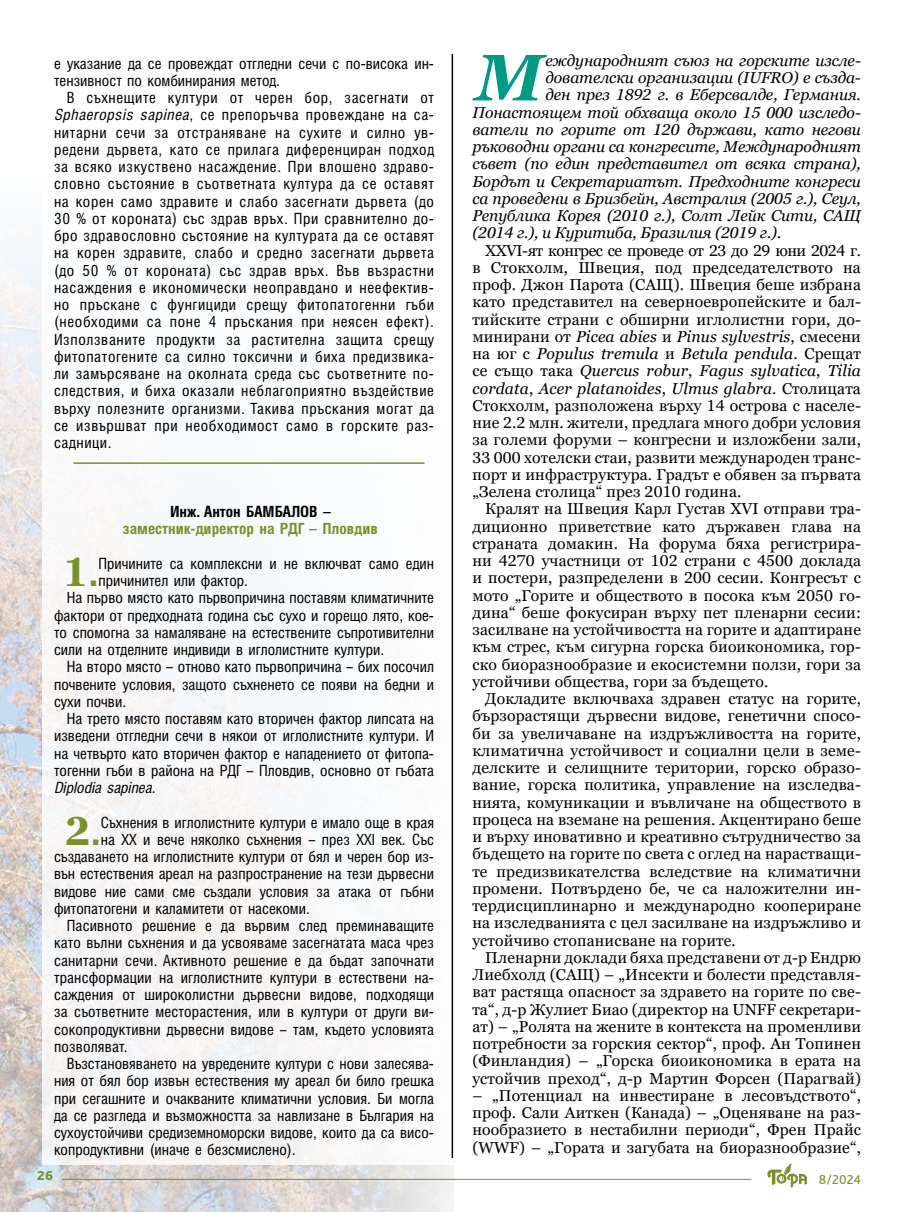
<style>
.page{position:relative;width:915px;height:1212px;background:#fff}
.page>*{position:absolute;margin:0;border:0;box-sizing:border-box;transform-origin:0 0}
.t1{font:italic 700 65.55px "Georgia Pro";color:#009b82}
.t2{font:700 40.35px "Georgia Pro";color:#7a902a}
.t3{font:15.75px/17.2px "Georgia Pro";letter-spacing:.01em;color:#000;text-align:justify}
.t4{font:italic 15.75px "Georgia Pro";letter-spacing:-.005em;color:#000}
.t5{font:15.45px/17.2px "Hebar Condensed CYR";color:#000}
.t6{font:700 15.45px "Hebar Condensed CYR";color:#7a902a}
.t7{font:700 15.45px "Hebar Condensed CYR";color:#000}
.t8{font:italic 15.45px "Hebar Condensed CYR";color:#000}
.t9{font:13.5px "Bliss Pro";color:#7a902a}
.t10{font:800 13.5px "Bliss Pro";color:#7a902a}
.s1{font-style:italic}
.s2{font-family:"Hebar Condensed CYR"}
.s3{font-style:normal}
</style>
<div class="page">
<img style="left:0;top:242px;width:453px;height:970px">
<div style="left:43px;top:0;width:871px;height:1165px;background:#fff"></div>
<hr style="left:73px;top:462px;width:351px;height:2px;background:#7a902a">
<hr style="left:451px;top:54px;width:2px;height:1104px;background:#000">
<hr style="left:62px;top:1179px;width:689px;height:1px;background:#7a902a">
<svg style="left:767px;top:1163px;width:39px;height:25px"></svg>
<p class="t5" style="left:54px;top:55px;width:381px">е указание да се провеждат отгледни сечи с по-висока ин&shy;тензивност по комбинирания метод.</p>
<p class="t5" style="left:54px;top:89px;width:381px;text-align:justify;text-indent:13px">В съхнещите култури от черен бор, засегнати от <span class="s1">Sphaeropsis sapinea</span>, се препоръчва провеждане на са&shy;нитарни сечи за отстраняване на сухите и силно ув&shy;редени дървета, като се прилага диференциран подход за всяко изкуствено насаждение. При влошено здраво&shy;словно състояние в съответната култура да се оставят на корен само здравите и слабо засегнати дървета (до 30 % от короната) със здрав връх. При сравнително до&shy;бро здравословно състояние на културата да се оставят на корен здравите, слабо и средно засегнати дървета (до 50 % от короната) със здрав връх. Във възрастни насаждения е икономически неоправдано и неефектив&shy;но пръскане с фунгициди срещу фитопатогенни гъби (необходими са поне 4 пръскания при неясен ефект).<br>Използваните продукти за растителна защита срещу фитопатогените са силно токсични и биха предизвика&shy;ли замърсяване на околната среда със съответните по&shy;следствия, и биха оказали неблагоприятно въздействие върху полезните организми. Такива пръскания могат да се извършват при необходимост само в горските раз&shy;садници.</p>
<p class="t7" style="left:170px;top:502px;width:162px">Инж. Антон БАМБАЛОВ –</p>
<p class="t6" style="left:123px;top:520px;width:256px">заместник-директор на РДГ – Пловдив</p>
<h2 class="t2" style="left:62px;top:549px;width:38px">1<span class="s2">.</span></h2>
<p class="t5" style="left:98px;top:555px;width:337px">Причините са комплексни и не включват само един</p>
<p class="t5" style="left:98px;top:572px;width:151px">причинител или фактор.</p>
<p class="t5" style="left:67px;top:590px;width:368px">На първо място като първопричина поставям климатичните</p>
<p class="t5" style="left:54px;top:607px;width:381px">фактори от предходната година със сухо и горещо лято, кое-</p>
<p class="t5" style="left:54px;top:624px;width:381px">то спомогна за намаляване на естествените съпротивителни</p>
<p class="t5" style="left:54px;top:641px;width:332px">сили на отделните индивиди в иглолистните култури.</p>
<p class="t5" style="left:67px;top:659px;width:368px">На второ място – отново като първопричина – бих посочил</p>
<p class="t5" style="left:54px;top:676px;width:381px">почвените условия, защото съхненето се появи на бедни и</p>
<p class="t5" style="left:54px;top:693px;width:74px">сухи почви.</p>
<p class="t5" style="left:67px;top:710px;width:368px">На трето място поставям като вторичен фактор липсата на</p>
<p class="t5" style="left:54px;top:728px;width:381px">изведени отгледни сечи в някои от иглолистните култури. И</p>
<p class="t5" style="left:54px;top:745px;width:381px">на четвърто като вторичен фактор е нападението от фитопа-</p>
<p class="t5" style="left:54px;top:762px;width:381px">тогенни гъби в района на РДГ – Пловдив, основно от гъбата</p>
<p class="t8" style="left:54px;top:779px;width:103px">Diplodia sapinea<span class="s3">.</span></p>
<h2 class="t2" style="left:64px;top:808px;width:38px">2<span class="s2">.</span></h2>
<p class="t5" style="left:101px;top:814px;width:334px">Съхнения в иглолистните култури е имало още в края</p>
<p class="t5" style="left:101px;top:831px;width:334px">на ХХ и вече няколко съхнения – през ХХI век. Със</p>
<p class="t5" style="left:54px;top:848px;width:381px">създаването на иглолистните култури от бял и черен бор из-</p>
<p class="t5" style="left:54px;top:866px;width:381px">вън естествения ареал на разпространение на тези дървесни</p>
<p class="t5" style="left:54px;top:883px;width:381px">видове ние сами сме създали условия за атака от гъбни</p>
<p class="t5" style="left:54px;top:900px;width:257px">фитопатогени и каламитети от насекоми.</p>
<p class="t5" style="left:67px;top:917px;width:368px">Пасивното решение е да вървим след преминаващите</p>
<p class="t5" style="left:54px;top:935px;width:381px">като вълни съхнения и да усвояваме засегнатата маса чрез</p>
<p class="t5" style="left:54px;top:952px;width:381px">санитарни сечи. Активното решение е да бъдат започнати</p>
<p class="t5" style="left:54px;top:969px;width:381px">трансформации на иглолистните култури в естествени на-</p>
<p class="t5" style="left:54px;top:986px;width:381px">саждения от широколистни дървесни видове, подходящи</p>
<p class="t5" style="left:54px;top:1004px;width:381px">за съответните месторастения, или в култури от други ви-</p>
<p class="t5" style="left:54px;top:1021px;width:381px">сокопродуктивни дървесни видове – там, където условията</p>
<p class="t5" style="left:54px;top:1038px;width:75px">позволяват.</p>
<p class="t5" style="left:67px;top:1055px;width:368px">Възстановяването на увредените култури с нови залесява-</p>
<p class="t5" style="left:54px;top:1073px;width:381px">ния от бял бор извън естествения му ареал би било грешка</p>
<p class="t5" style="left:54px;top:1090px;width:381px">при сегашните и очакваните климатични условия. Би могла</p>
<p class="t5" style="left:54px;top:1107px;width:381px">да се разгледа и възможността за навлизане в България на</p>
<p class="t5" style="left:54px;top:1124px;width:381px">сухоустойчиви средиземноморски видове, които да са висо-</p>
<p class="t5" style="left:54px;top:1142px;width:243px">копродуктивни (иначе е безсмислено).</p>
<h1 class="t1" style="left:475px;top:38px;width:69px">М</h1>
<p class="t4" style="left:545px;top:52px;width:317px">еждународният съюз на горските изсле-</p>
<p class="t4" style="left:545px;top:69px;width:316px">дователски организации (IUFRO) е създа-</p>
<p class="t4" style="left:545px;top:86px;width:317px">ден през 1892 г. в Еберсвалде, Германия.</p>
<p class="t4" style="left:472px;top:103px;width:390px">Понастоящем той обхваща около 15 000 изследо-</p>
<p class="t4" style="left:472px;top:121px;width:390px">ватели по горите от 120 държави, като негови</p>
<p class="t4" style="left:472px;top:138px;width:390px">ръководни органи са конгресите, Международният</p>
<p class="t4" style="left:472px;top:155px;width:390px">съвет (по един представител от всяка страна),</p>
<p class="t4" style="left:472px;top:172px;width:390px">Бордът и Секретариатът. Предходните конгреси</p>
<p class="t4" style="left:472px;top:190px;width:390px">са проведени в Бризбейн, Австралия (2005 г.), Сеул,</p>
<p class="t4" style="left:472px;top:207px;width:390px">Република Корея (2010 г.), Солт Лейк Сити, САЩ</p>
<p class="t4" style="left:472px;top:224px;width:310px">(2014 г.), и Куритиба, Бразилия (2019 г.).</p>
<p class="t3" style="left:472px;top:242px;width:390px;text-indent:13px">XXVI-ят конгрес се проведе от 23 до 29 юни 2024 г. в Стокхолм, Швеция, под председателството на проф. Джон Парота (САЩ). Швеция беше избрана като представител на северноевропейските и бал&shy;тийските страни с обширни иглолистни гори, до&shy;минирани от <span class="s1">Picea abies</span> и <span class="s1">Pinus sylvestris</span>, смесени на юг с <span class="s1">Populus tremula</span> и <span class="s1">Betula pendula</span>. Срещат се също така <span class="s1">Quercus robur</span>, <span class="s1">Fagus sylvatica</span>, <span class="s1">Tilia cordata</span>, <span class="s1">Acer platanoides</span>, <span class="s1">Ulmus glabra</span>. Столицата Стокхолм, разположена върху 14 острова с населе&shy;ние 2.2 млн. жители, предлага много добри условия за големи форуми – конгресни и изложбени зали, 33 000 хотелски стаи, развити международен транс&shy;порт и инфраструктура. Градът е обявен за първата „Зелена столица“ през 2010 година.</p>
<p class="t3" style="left:472px;top:501px;width:390px;text-indent:13px">Кралят на Швеция Карл Густав XVI отправи тра&shy;диционно приветствие като държавен глава на страната домакин. На форума бяха регистрира&shy;ни 4270 участници от 102 страни с 4500 доклада и постери, разпределени в 200 сесии. Конгресът с мото „Горите и обществото в посока към 2050 го&shy;дина“ беше фокусиран върху пет пленарни сесии: засилване на устойчивостта на горите и адаптиране към стрес, към сигурна горска биоикономика, гор&shy;ско биоразнообразие и екосистемни ползи, гори за устойчиви общества, гори за бъдещето.</p>
<p class="t3" style="left:472px;top:691px;width:390px;text-indent:13px">Докладите включваха здравен статус на горите, бързорастящи дървесни видове, генетични спосо&shy;би за увеличаване на издръжливостта на горите, климатична устойчивост и социални цели в земе&shy;делските и селищните територии, горско образо&shy;вание, горска политика, управление на изследва&shy;нията, комуникации и въвличане на обществото в процеса на вземане на решения. Акцентирано беше и върху иновативно и креативно сътрудничество за бъдещето на горите по света с оглед на нарастващи&shy;те предизвикателства вследствие на климатични промени. Потвърдено бе, че са наложителни ин&shy;тердисциплинарно и международно коопериране на изследванията с цел засилване на издръжливо и устойчиво стопанисване на горите.</p>
<p class="t3" style="left:472px;top:949px;width:390px;text-indent:13px">Пленарни доклади бяха представени от д-р Ендрю Лиебхолд (САЩ) – „Инсекти и болести представля&shy;ват растяща опасност за здравето на горите по све&shy;та“, д-р Жулиет Биао (директор на UNFF секретари&shy;ат) – „Ролята на жените в контекста на променливи потребности за горския сектор“, проф. Ан Топинен (Финландия) – „Горска биоикономика в ерата на устойчив преход“, д-р Мартин Форсен (Парагвай)</p>
<p class="t3" style="left:472px;top:1087px;width:390px">– „Потенциал на инвестиране в лесовъдството“, проф. Сали Аиткен (Канада) – „Оценяване на раз&shy;нообразието в нестабилни периоди“, Френ Прайс (WWF) – „Гората и загубата на биоразнообразие“,</p>
<p class="t10" style="left:37px;top:1167px;width:17px">26</p>
<p class="t9" style="left:818px;top:1171px;width:44px">8/2024</p>
</div>
